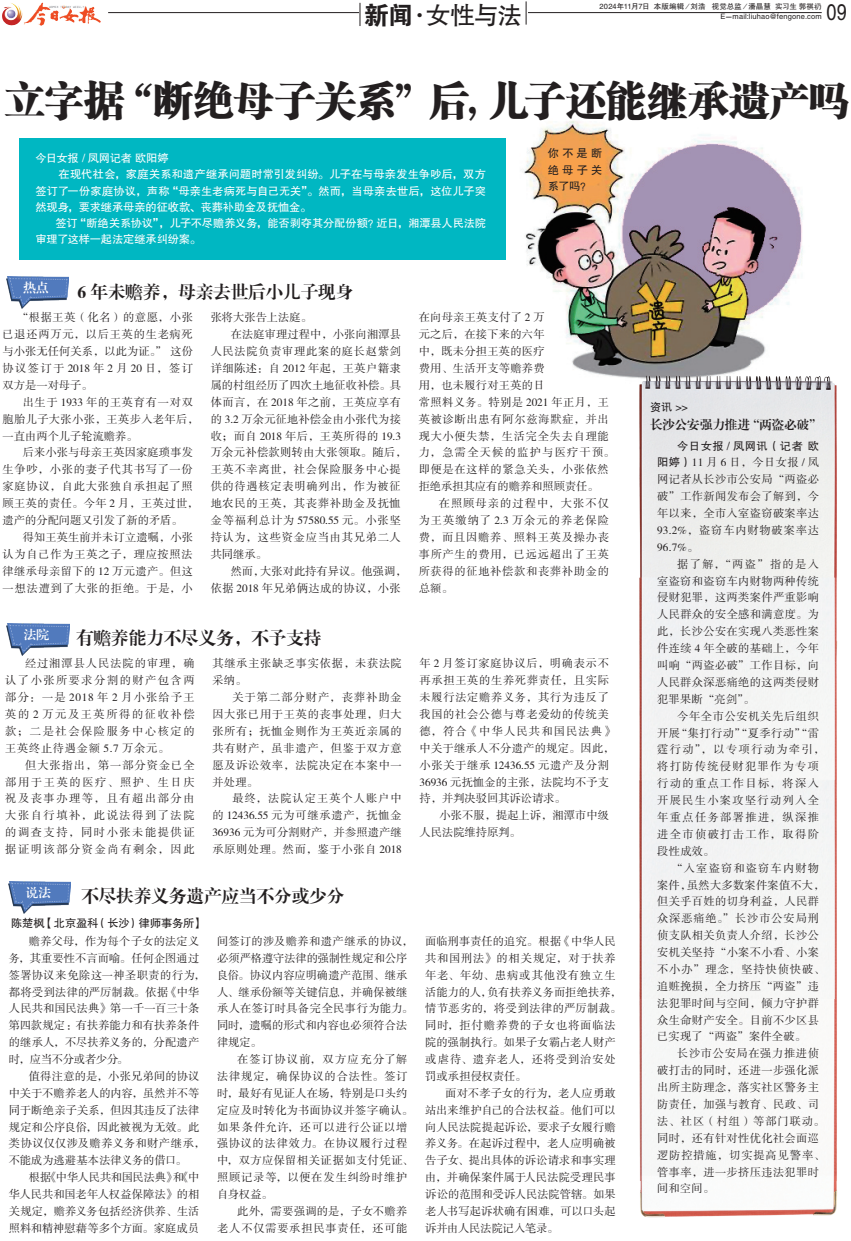
<style>
.page{position:relative;width:851px;height:1241px;background:#fff}
.page>*{position:absolute;margin:0;border:0;box-sizing:border-box;transform-origin:0 0}
.t1{font:40.5px "FZCSJW GB1 0";color:#231f20}
.t2{font:25px "FZHTJW GB1 0";color:#231f20}
.t3{font:22.62px "FZHTJW GB1 0";color:#231f20;scale:.8 1}
.t4{font:17.5px "FZXBSJW GB1 0";color:#231f20}
.t5{font:12.5px "FZXBSJW GB1 0";letter-spacing:-.01em;color:#231f20}
.t6{font:12.5px "FZXBSJW GB1 0";color:#fff}
.t7{font:11.25px/16.9px "FZSSJW GB1 0";letter-spacing:.03em;color:#231f20;text-align:justify}
.t8{font:11.25px/16.9px "FZSSJW GB1 0";letter-spacing:.01em;color:#231f20}
.t9{font:11.25px/16.9px "FZSSJW GB1 0";letter-spacing:.06em;color:#231f20}
.t10{font:11.25px/16.9px "FZSSJW GB1 0";letter-spacing:.055em;color:#231f20}
.t11{font:11.25px "FZHTJW GB1 0";letter-spacing:-.01em;color:#fff}
.t12{font:11.25px/16.9px "FZSSJW GB1 0";letter-spacing:.115em;color:#231f20}
.t13{font:11.25px "FZSSJW GB1 0";letter-spacing:.065em;color:#231f20}
.t14{font:11.25px "FZSSJW GB1 0";color:#231f20}
.t15{font:11.25px "FZHTJW GB1 0";letter-spacing:.01em;color:#fff}
.t16{font:11.25px/16.2px "FZHTJW GB1 0";letter-spacing:-.01em;color:#231f20;text-align:justify}
.t17{font:11.25px/16.9px "FZSSJW GB1 0";letter-spacing:.005em;color:#231f20}
.t18{font:11.25px "FZSSJW GB1 0";letter-spacing:.05em;color:#231f20}
.t19{font:11.25px "FZSSJW GB1 0";letter-spacing:.07em;color:#231f20}
.t20{font:11.25px "FZHTJW GB1 0";letter-spacing:.045em;color:#231f20}
.t21{font:7.5px "FZHTJW GB1 0";letter-spacing:-.005em;color:#231f20}
.t22{font:7.5px "FZHTJW GB1 0";letter-spacing:.02em;color:#231f20}
.s1{font-family:"FZDHTJW GB1 0"}
.s2{font-size:22.5px}
.s3{font-family:"FZHTK GBK1 0"}
.s4{font-family:"FZHTJW GB1 0"}
</style>
<div class="page">
<img style="left:522px;top:121px;width:281px;height:256px">
<hr style="left:108px;top:12px;width:713px;height:1px;background:#231f20">
<div style="left:359px;top:4px;width:168px;height:21px;background:#fff"></div>
<svg style="left:526px;top:1px;width:1px;height:24px"></svg>
<svg style="left:360px;top:3px;width:1px;height:23px"></svg>
<img style="left:2px;top:3px;width:16px;height:23px">
<svg style="left:18px;top:2px;width:92px;height:24px"></svg>
<img style="left:25px;top:5px;width:33px;height:20px">
<img style="left:6px;top:276px;width:63px;height:32px">
<div style="left:19px;top:138px;width:487px;height:122px;background:#00b7c2"></div>
<img style="left:6px;top:623px;width:63px;height:32px">
<img style="left:8px;top:881px;width:63px;height:32px">
<img style="left:624px;top:372px;width:214px;height:627px">
<img style="left:639px;top:999px;width:198px;height:219px">
<h2 class="t2" style="left:364px;top:1px;width:160px"><span class="s1">新闻</span><span class="s2">·</span>女性与法</h2>
<p class="t22" style="left:720px;top:12px;width:103px">E－mail:liuhao@fengone.com</p>
<p class="t21" style="left:599px;top:2px;width:223px">2024年11月7日 本版编辑／刘浩 视觉总监／潘晶慧 实习生 郭祺<span class="s3">礽</span></p>
<h3 class="t3" style="left:826px;top:0;width:27px">09</h3>
<h1 class="t1" style="left:5px;top:77px;width:845px">立字据“断绝母子关系”后，儿子还能继承遗产吗</h1>
<p class="t11" style="left:35px;top:152px;width:135px">今日女报 / 凤网记者 欧阳婷</p>
<p class="t11" style="left:59px;top:168px;width:429px">在现代社会，家庭关系和遗产继承问题时常引发纠纷。儿子在与母亲发生争吵后，双方</p>
<p class="t15" style="left:35px;top:184px;width:452px">签订了一份家庭协议，声称“母亲生老病死与自己无关”。然而，当母亲去世后，这位儿子突</p>
<p class="t11" style="left:35px;top:201px;width:277px">然现身，要求继承母亲的征收款、丧葬补助金及抚恤金。</p>
<p class="t11" style="left:55px;top:217px;width:432px">签订“断绝关系协议”，儿子不尽赡养义务，能否剥夺其分配份额？近日，湘潭县人民法院</p>
<p class="t11" style="left:35px;top:233px;width:167px">审理了这样一起法定继承纠纷案。</p>
<p class="t6" style="left:24px;top:281px;width:27px">热点</p>
<h3 class="t4" style="left:77px;top:282px;width:277px">6 年未赡养，母亲去世后小儿子现身</h3>
<p class="t16" style="left:547px;top:146px;width:56px">你不是断绝母子关系了吗？</p>
<p class="t7" style="left:3px;top:309px;width:192px;text-indent:14px">“根据王英（化名）的意愿，小张已退还两万元，以后王英的生老病死与小张无任何关系，以此为证。” 这份协议签订于 2018 年 2 月 20 日，签订双方是一对母子。</p>
<p class="t7" style="left:3px;top:394px;width:197px;text-align:left;text-indent:20px">出生于 1933 年的王英育有一对双胞胎儿子大张小张，王英步入老年后，一直由两个儿子轮流赡养。</p>
<p class="t7" style="left:3px;top:444px;width:197px;text-align:left;text-indent:20px">后来小张与母亲王英因家庭琐事发生争吵，小张的妻子代其书写了一份家庭协议，自此大张独自承担起了照顾王英的责任。今年 2 月，王英过世，遗产的分配问题又引发了新的矛盾。</p>
<p class="t7" style="left:3px;top:529px;width:192px;text-indent:20px">得知王英生前并未订立遗嘱，小张认为自己作为王英之子，理应按照法律继承母亲留下的 12 万元遗产。但这一想法遭到了大张的拒绝。于是，小</p>
<p class="t14" style="left:211px;top:311px;width:103px">张将大张告上法庭。</p>
<p class="t8" style="left:231px;top:326px;width:172px">在法庭审理过程中，小张向湘潭县</p>
<p class="t9" style="left:211px;top:343px;width:192px">人民法院负责审理此案的庭长赵紫剑</p>
<p class="t7" style="left:211px;top:360px;width:192px">详细陈述：自 2012 年起，王英户籍隶</p>
<p class="t14" style="left:211px;top:379px;width:192px">属的村组经历了四次土地征收补偿。具</p>
<p class="t7" style="left:211px;top:394px;width:192px">体而言，在 2018 年之前，王英应享有</p>
<p class="t8" style="left:211px;top:411px;width:192px">的 3.2 万余元征地补偿金由小张代为接</p>
<p class="t18" style="left:211px;top:430px;width:192px">收；而自 2018 年后，王英所得的 19.3</p>
<p class="t7" style="left:211px;top:444px;width:197px">万余元补偿款则转由大张领取。随后，</p>
<p class="t13" style="left:211px;top:463px;width:192px">王英不幸离世，社会保险服务中心提</p>
<p class="t13" style="left:211px;top:480px;width:192px">供的待遇核定表明确列出，作为被征</p>
<p class="t13" style="left:211px;top:497px;width:192px">地农民的王英，其丧葬补助金及抚恤</p>
<p class="t19" style="left:211px;top:514px;width:192px">金等福利总计为 57580.55 元。小张坚</p>
<p class="t13" style="left:211px;top:531px;width:192px">持认为，这些资金应当由其兄弟二人</p>
<p class="t7" style="left:211px;top:546px;width:58px">共同继承。</p>
<p class="t14" style="left:231px;top:565px;width:177px">然而，大张对此持有异议。他强调，</p>
<p class="t7" style="left:211px;top:579px;width:192px">依据 2018 年兄弟俩达成的协议，小张</p>
<p class="t7" style="left:418px;top:309px;width:197px;text-align:left">在向母亲王英支付了 2 万<br>元之后，在接下来的六年<br>中，既未分担王英的医疗<br>费用、生活开支等赡养费<br>用，也未履行对王英的日<br>常照料义务。特别是 2021 年正月，王英被诊断出患有阿尔兹海默症，并出现大小便失禁，生活完全失去自理能力，急需全天候的监护与医疗干预。即便是在这样的紧急关头，小张依然拒绝承担其应有的赡养和照顾责任。</p>
<p class="t7" style="left:418px;top:495px;width:192px;text-indent:20px">在照顾母亲的过程中，大张不仅为王英缴纳了 2.3 万余元的养老保险费，而且因赡养、照料王英及操办丧事所产生的费用，已远远超出了王英所获得的征地补偿款和丧葬补助金的总额。</p>
<p class="t6" style="left:24px;top:627px;width:27px">法院</p>
<h3 class="t4" style="left:76px;top:628px;width:247px">有赡养能力不尽义务，不予支持</h3>
<p class="t7" style="left:5px;top:655px;width:191px;text-indent:20px">经过湘潭县人民法院的审理，确认了小张所要求分割的财产包含两部分：一是 2018 年 2 月小张给予王英的 2 万元及王英所得的征收补偿款；二是社会保险服务中心核定的王英终止待遇金额 5.7 万余元。</p>
<p class="t7" style="left:5px;top:757px;width:191px;text-indent:20px">但大张指出，第一部分资金已全部用于王英的医疗、照护、生日庆祝及丧事办理等，且有超出部分由大张自行填补，此说法得到了法院的调查支持，同时小张未能提供证据证明该部分资金尚有剩余，因此</p>
<p class="t9" style="left:212px;top:655px;width:191px">其继承主张缺乏事实依据，未获法院采纳。</p>
<p class="t7" style="left:212px;top:689px;width:191px;text-indent:20px">关于第二部分财产，丧葬补助金因大张已用于王英的丧事处理，归大张所有；抚恤金则作为王英近亲属的共有财产，虽非遗产，但鉴于双方意愿及诉讼效率，法院决定在本案中一并处理。</p>
<p class="t7" style="left:212px;top:790px;width:191px;text-indent:20px">最终，法院认定王英个人账户中的 12436.55 元为可继承遗产，抚恤金36936 元为可分割财产，并参照遗产继承原则处理。然而，鉴于小张自 2018</p>
<p class="t10" style="left:419px;top:655px;width:196px">年 2 月签订家庭协议后，明确表示不再承担王英的生养死葬责任，且实际未履行法定赡养义务，其行为违反了我国的社会公德与尊老爱幼的传统美德，符合《中华人民共和国民法典》中关于继承人不分遗产的规定。因此，小张关于继承 12436.55 元遗产及分割<br>36936 元抚恤金的主张，法院均不予支持，并判决驳回其诉讼请求。</p>
<p class="t17" style="left:419px;top:807px;width:191px;text-indent:20px">小张不服，提起上诉，湘潭市中级人民法院维持原判。</p>
<p class="t6" style="left:26px;top:885px;width:27px">说法</p>
<h3 class="t4" style="left:81px;top:886px;width:264px">不尽扶养义务遗产应当不分或少分</h3>
<p class="t8" style="left:9px;top:933px;width:197px;text-indent:20px">赡养父母，作为每个子女的法定义务，其重要性不言而喻。任何企图通过签署协议来免除这一神圣职责的行为，都将受到法律的严厉制裁。依据《中华人民共和国民法典》第一千一百三十条第四款规定：有扶养能力和有扶养条件的继承人，不尽扶养义务的，分配遗产时，应当不分或者少分。</p>
<p class="t8" style="left:9px;top:1068px;width:197px;text-indent:20px">值得注意的是，小张兄弟间的协议中关于不赡养老人的内容，虽然并不等同于断绝亲子关系，但因其违反了法律规定和公序良俗，因此被视为无效。此类协议仅仅涉及赡养义务和财产继承，不能成为逃避基本法律义务的借口。</p>
<p class="t7" style="left:9px;top:1169px;width:192px;text-indent:20px">根据《中华人民共和国民法典》和《中华人民共和国老年人权益保障法》的相关规定，赡养义务包括经济供养、生活照料和精神慰藉等多个方面。家庭成员</p>
<p class="t16" style="left:11px;top:914px;width:194px">陈楚枫【北京盈科（长沙）律师事务所】</p>
<p class="t8" style="left:217px;top:933px;width:197px">间签订的涉及赡养和遗产继承的协议，必须严格遵守法律的强制性规定和公序良俗。协议内容应明确遗产范围、继承人、继承份额等关键信息，并确保被继承人在签订时具备完全民事行为能力。同时，遗嘱的形式和内容也必须符合法律规定。</p>
<p class="t9" style="left:217px;top:1051px;width:197px;text-indent:20px">在签订协议前，双方应充分了解法律规定，确保协议的合法性。签订时，最好有见证人在场，特别是口头约定应及时转化为书面协议并签字确认。如果条件允许，还可以进行公证以增强协议的法律效力。在协议履行过程中，双方应保留相关证据如支付凭证、照顾记录等，以便在发生纠纷时维护自身权益。</p>
<p class="t9" style="left:217px;top:1203px;width:192px;text-align:right">此外，需要强调的是，子女不赡养<br>老人不仅需要承担民事责任，还可能</p>
<p class="t7" style="left:425px;top:933px;width:197px;text-align:left">面临刑事责任的追究。根据《中华人民共和国刑法》的相关规定，对于扶养年老、年幼、患病或其他没有独立生活能力的人，负有扶养义务而拒绝扶养，情节恶劣的，将受到法律的严厉制裁。同时，拒付赡养费的子女也将面临法院的强制执行。如果子女霸占老人财产或虐待、遗弃老人，还将受到治安处罚或承担侵权责任。</p>
<p class="t7" style="left:425px;top:1084px;width:192px;text-indent:20px">面对不孝子女的行为，老人应勇敢站出来维护自己的合法权益。他们可以向人民法院提起诉讼，要求子女履行赡养义务。在起诉过程中，老人应明确被告子女、提出具体的诉讼请求和事实理由，并确保案件属于人民法院受理民事诉讼的范围和受诉人民法院管辖。如果老人书写起诉状确有困难，可以口头起诉并由人民法院记入笔录。</p>
<p class="t16" style="left:650px;top:399px;width:39px">资讯 &gt;&gt;</p>
<p class="t5" style="left:650px;top:417px;width:173px">长沙公安强力推进“两盗必破”</p>
<p class="t20" style="left:677px;top:440px;width:143px">今日女报 / 凤网讯（记者 欧</p>
<p class="t7" style="left:657px;top:454px;width:163px"><span class="s4">阳婷）</span>11 月 6 日，今日女报 / 凤网记者从长沙市公安局“两盗必破”工作新闻发布会了解到，今年以来，全市入室盗窃破案率达93.2%，盗窃车内财物破案率达96.7%。</p>
<p class="t7" style="left:657px;top:556px;width:163px;text-indent:20px">据了解，“两盗”指的是入室盗窃和盗窃车内财物两种传统侵财犯罪，这两类案件严重影响人民群众的安全感和满意度。为此，长沙公安在实现八类恶性案件连续 4 年全破的基础上，今年叫响“两盗必破”工作目标，向人民群众深恶痛绝的这两类侵财犯罪果断“亮剑”。</p>
<p class="t12" style="left:657px;top:707px;width:169px;text-indent:20px">今年全市公安机关先后组织开展“集打行动”“夏季行动”“雷霆行动”，以专项行动为牵引，将打防传统侵财犯罪作为专项行动的重点工作目标，将深入开展民生小案攻坚行动列入全年重点任务部署推进，纵深推进全市侦破打击工作，取得阶段性成效。</p>
<p class="t7" style="left:657px;top:859px;width:169px;text-align:left;text-indent:14px">“入室盗窃和盗窃车内财物案件，虽然大多数案件案值不大，但关乎百姓的切身利益，人民群众深恶痛绝。”长沙市公安局刑侦支队相关负责人介绍，长沙公安机关坚持“小案不小看、小案不小办”理念，坚持快侦快破、追赃挽损，全力挤压“两盗”违法犯罪时间与空间，倾力守护群众生命财产安全。目前不少区县已实现了“两盗”案件全破。</p>
<p class="t7" style="left:657px;top:1045px;width:169px;text-align:left;text-indent:20px">长沙市公安局在强力推进侦破打击的同时，还进一步强化派出所主防理念，落实社区警务主防责任，加强与教育、民政、司法、社区（村组）等部门联动。同时，还有针对性优化社会面巡逻防控措施，切实提高见警率、管事率，进一步挤压违法犯罪时间和空间。</p>
</div>
